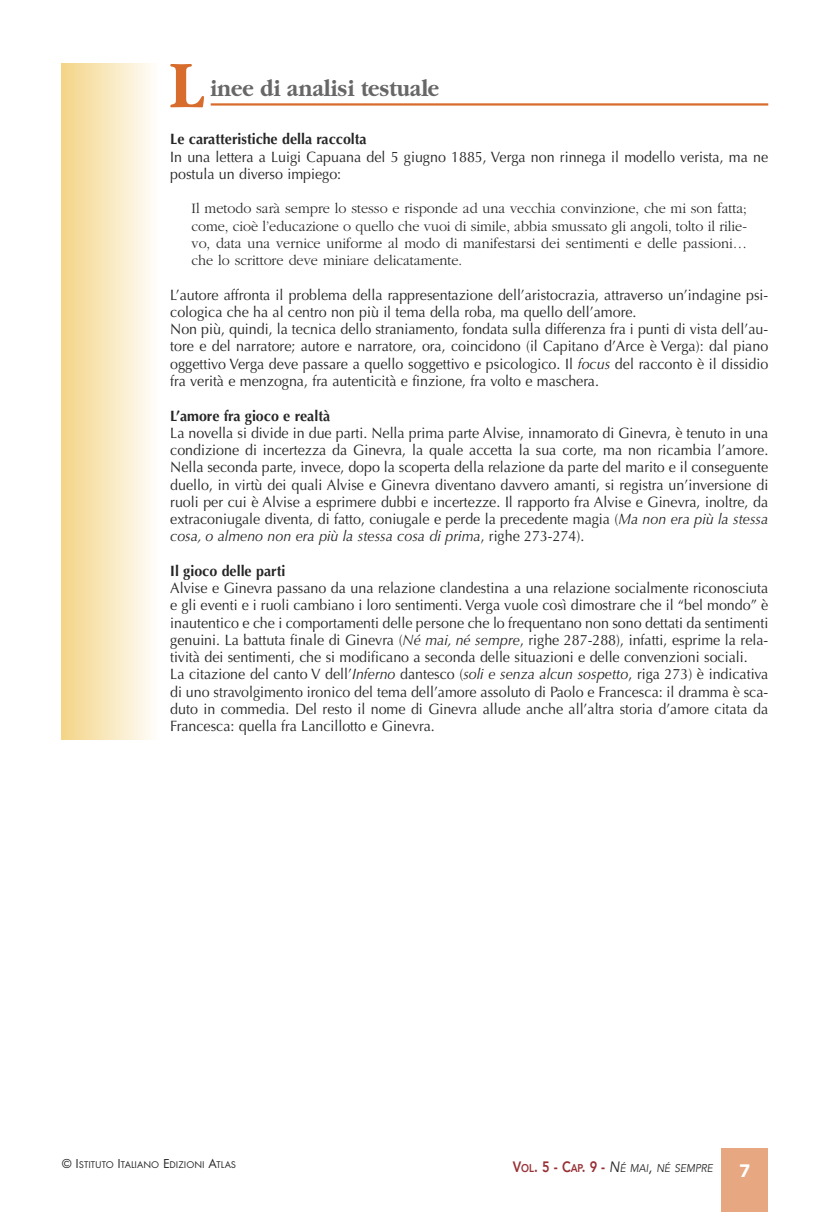
<style>
.page{position:relative;width:830px;height:1212px;background:#fff}
.page>*{position:absolute;margin:0;border:0;box-sizing:border-box;transform-origin:0 0}
.t1{font:700 69.15px "Garamond";color:#d76c2c;scale:.9 1}
.t2{font:700 24px "Garamond";color:#686768;scale:.9 1}
.t3{font:900 18px "Avenir";color:#fff}
.t4{font:15px/17.2px "Optima";color:#272627;scale:.95 1}
.t5{font:300 15px/17.2px "Garamond";color:#272627;text-align:justify;scale:.95 1}
.t6{font:700 15px "Optima";color:#272627;scale:.95 1}
.t7{font:italic 11.25px "Avenir";color:#272627;scale:.9 1}
.t8{font:10.2px "Futura T";color:#272627}
.s1{font-style:italic}
.s2{font-size:13.5px}
.s3{font-weight:800;font-style:normal;font-size:15px;color:#973035}
.s4{font-weight:800;font-style:normal;color:#973035}
.s5{font-size:15px}
</style>
<div class="page">
<div style="left:721px;top:1148px;width:46px;height:64px;background:#e7a781"></div>
<hr style="left:210px;top:103px;width:557px;height:3px;background:#d76c2c">
<div style="left:62px;top:64px;width:95px;height:676px;background:linear-gradient(to right,#f4d587,#fffdfb)"></div>
<h1 class="t1" style="left:170px;top:43px;width:39px">L</h1>
<h2 class="t2" style="left:210px;top:73px;width:256px">inee di analisi testuale</h2>
<p class="t6" style="left:170px;top:133px;width:208px">Le caratteristiche della raccolta</p>
<p class="t4" style="left:170px;top:149px;width:630px">In una lettera a Luigi Capuana del 5 giugno 1885, Verga non rinnega il modello verista, ma ne postula un diverso impiego:</p>
<p class="t5" style="left:191px;top:200px;width:586px">Il metodo sarà sempre lo stesso e risponde ad una vecchia convinzione, che mi son fatta; come, cioè l’educazione o quello che vuoi di simile, abbia smussato gli angoli, tolto il rilie&shy;vo, data una vernice uniforme al modo di manifestarsi dei sentimenti e delle passioni… che lo scrittore deve miniare delicatamente.</p>
<p class="t4" style="left:170px;top:287px;width:630px">L’autore affronta il problema della rappresentazione dell’aristocrazia, attraverso un’indagine psi&shy;cologica che ha al centro non più il tema della roba, ma quello dell’amore.<br>Non più, quindi, la tecnica dello straniamento, fondata sulla differenza fra i punti di vista dell’au&shy;tore e del narratore; autore e narratore, ora, coincidono (il Capitano d’Arce è Verga): dal piano oggettivo Verga deve passare a quello soggettivo e psicologico. Il <span class="s1">focus</span> del racconto è il dissidio fra verità e menzogna, fra autenticità e finzione, fra volto e maschera.</p>
<p class="t6" style="left:170px;top:409px;width:170px">L’amore fra gioco e realtà</p>
<p class="t4" style="left:170px;top:425px;width:630px;text-align:justify">La novella si divide in due parti. Nella prima parte Alvise, innamorato di Ginevra, è tenuto in una condizione di incertezza da Ginevra, la quale accetta la sua corte, ma non ricambia l’amore.<br>Nella seconda parte, invece, dopo la scoperta della relazione da parte del marito e il conseguente duello, in virtù dei quali Alvise e Ginevra diventano davvero amanti, si registra un’inversione di ruoli per cui è Alvise a esprimere dubbi e incertezze. Il rapporto fra Alvise e Ginevra, inoltre, da extraconiugale diventa, di fatto, coniugale e perde la precedente magia (<span class="s1">Ma non era più la stessa cosa, o almeno non era più la stessa cosa di prima</span>, righe 273-274).</p>
<p class="t6" style="left:170px;top:564px;width:123px">Il gioco delle parti</p>
<p class="t4" style="left:170px;top:581px;width:630px">Alvise e Ginevra passano da una relazione clandestina a una relazione socialmente riconosciuta e gli eventi e i ruoli cambiano i loro sentimenti. Verga vuole così dimostrare che il “bel mondo” è inautentico e che i comportamenti delle persone che lo frequentano non sono dettati da sentimenti genuini. La battuta finale di Ginevra (<span class="s1">Né mai, né sempre</span>, righe 287-288), infatti, esprime la rela&shy;tività dei sentimenti, che si modificano a seconda delle situazioni e delle convenzioni sociali.<br>La citazione del canto V dell’<span class="s1">Inferno</span> dantesco (<span class="s1">soli e senza alcun sospetto</span>, riga 273) è indicativa di uno stravolgimento ironico del tema dell’amore assoluto di Paolo e Francesca: il dramma è sca&shy;duto in commedia. Del resto il nome di Ginevra allude anche all’altra storia d’amore citata da Francesca: quella fra Lancillotto e Ginevra.</p>
<p class="t8" style="left:62px;top:1158px;width:176px"><span class="s2">© I</span>STITUTO <span class="s2">I</span>TALIANO <span class="s2">E</span>DIZIONI <span class="s2">A</span>TLAS</p>
<p class="t7" style="left:512px;top:1160px;width:224px"><span class="s3">V</span><span class="s4">ol</span><span class="s3">. 5 - C</span><span class="s4">ap</span><span class="s3">. 9 -</span> <span class="s5">N</span>É MAI<span class="s5">,</span> NÉ SEMPRE</p>
<p class="t3" style="left:739px;top:1159px;width:12px">7</p>
</div>
